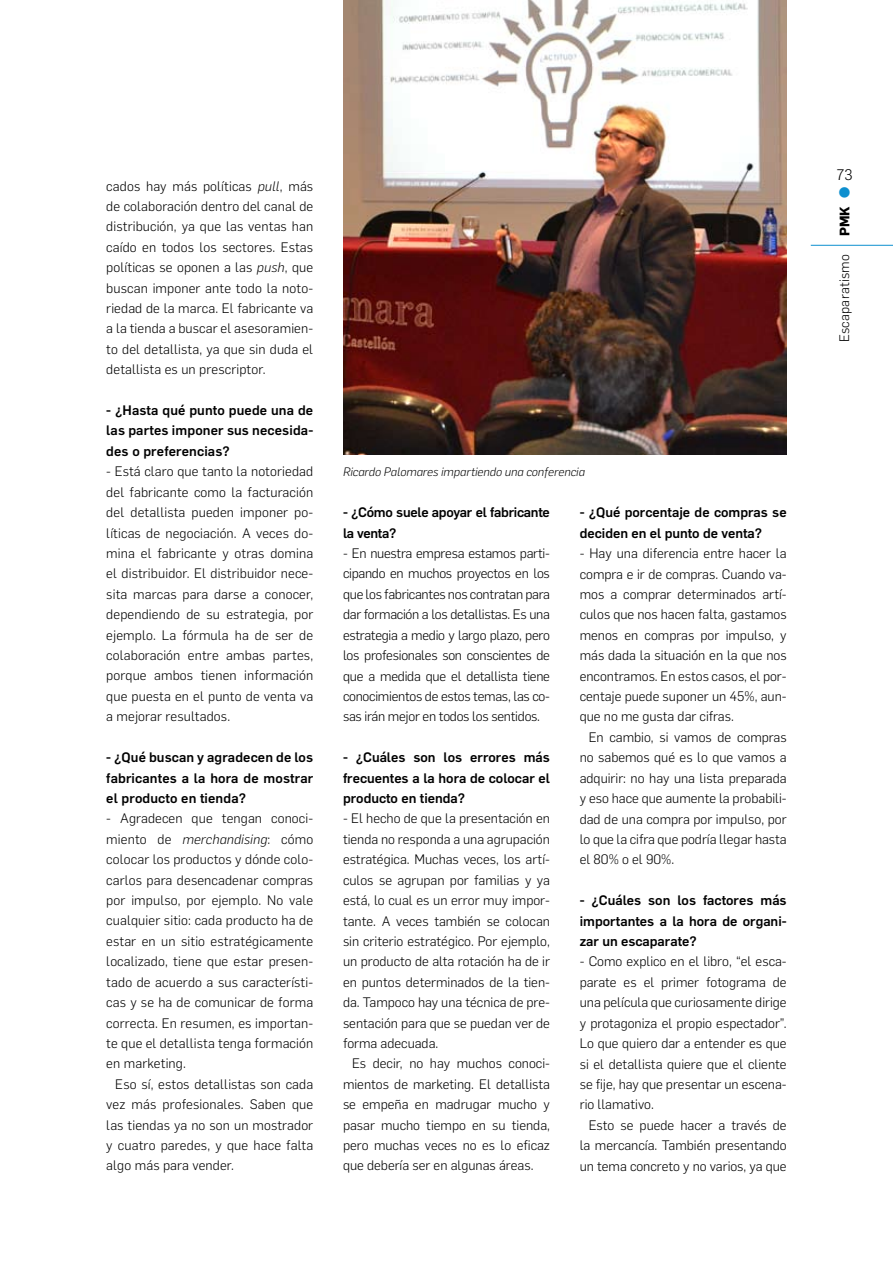
<style>
.page{position:relative;width:893px;height:1263px;background:#fff}
.page>*{position:absolute;margin:0;border:0;box-sizing:border-box;transform-origin:0 0}
.t1{font:18px "Wingdings";color:#0d8fcf}
.t2{font:300 15px "Flama";color:#000}
.t3{font:300 13.5px/20.4px "Flama";color:#000;text-align:justify}
.t4{font:500 13.5px/20.4px "Flama";color:#000;text-align:justify}
.t5{font:500 13.5px/20.4px "Flama";letter-spacing:-.02em;color:#000}
.t6{font:300 13.5px "Flama";letter-spacing:.02em;color:#000}
.t7{font:700 13.5px "Flama";color:#000}
.t8{font:italic 300 12px "Flama";color:#000}
.s1{font-style:italic}
</style>
<div class="page">
<hr style="left:811px;top:245px;width:82px;height:1px;background:#0d8fcf">
<img style="left:343px;top:0;width:444px;height:454px">
<p class="t3" style="left:106px;top:175px;width:208px">cados hay más políticas <span class="s1">pull</span>, más de colaboración dentro del canal de distribución, ya que las ventas han caído en todos los sectores. Estas políticas se oponen a las <span class="s1">push</span>, que buscan imponer ante todo la noto&shy;riedad de la marca. El fabricante va a la tienda a buscar el asesoramien&shy;to del detallista, ya que sin duda el detallista es un prescriptor.</p>
<p class="t4" style="left:106px;top:399px;width:208px">- ¿Hasta qué punto puede una de las partes imponer sus necesida&shy;des o preferencias?</p>
<p class="t3" style="left:106px;top:461px;width:208px">- Está claro que tanto la notoriedad del fabricante como la facturación del detallista pueden imponer po&shy;líticas de negociación. A veces do&shy;mina el fabricante y otras domina el distribuidor. El distribuidor nece&shy;sita marcas para darse a conocer, dependiendo de su estrategia, por ejemplo. La fórmula ha de ser de colaboración entre ambas partes, porque ambos tienen información que puesta en el punto de venta va a mejorar resultados.</p>
<p class="t4" style="left:106px;top:746px;width:208px">- ¿Qué buscan y agradecen de los fabricantes a la hora de mostrar el producto en tienda?</p>
<p class="t3" style="left:106px;top:808px;width:208px">- Agradecen que tengan conoci-</p>
<p class="t3" style="left:106px;top:828px;width:208px">miento de <span class="s1">merchandising</span>: cómo</p>
<p class="t3" style="left:106px;top:848px;width:208px">colocar los productos y dónde colo-</p>
<p class="t3" style="left:106px;top:869px;width:208px">carlos para desencadenar compras</p>
<p class="t3" style="left:106px;top:889px;width:208px">por impulso, por ejemplo. No vale</p>
<p class="t3" style="left:106px;top:910px;width:208px">cualquier sitio: cada producto ha de</p>
<p class="t3" style="left:106px;top:930px;width:208px">estar en un sitio estratégicamente</p>
<p class="t3" style="left:106px;top:950px;width:208px">localizado, tiene que estar presen-</p>
<p class="t3" style="left:106px;top:971px;width:208px">tado de acuerdo a sus característi-</p>
<p class="t3" style="left:106px;top:991px;width:208px">cas y se ha de comunicar de forma</p>
<p class="t3" style="left:106px;top:1012px;width:208px">correcta. En resumen, es importan-</p>
<p class="t3" style="left:106px;top:1032px;width:208px">te que el detallista tenga formación</p>
<p class="t3" style="left:106px;top:1052px;width:81px">en marketing.</p>
<p class="t3" style="left:115px;top:1073px;width:199px">Eso sí, estos detallistas son cada</p>
<p class="t3" style="left:106px;top:1093px;width:208px">vez más profesionales. Saben que</p>
<p class="t3" style="left:106px;top:1114px;width:208px">las tiendas ya no son un mostrador</p>
<p class="t3" style="left:106px;top:1134px;width:208px">y cuatro paredes, y que hace falta</p>
<p class="t3" style="left:106px;top:1155px;width:129px">algo más para vender.</p>
<p class="t8" style="left:343px;top:464px;width:243px">Ricardo Palomares impartiendo una conferencia</p>
<p class="t5" style="left:343px;top:501px;width:208px">- ¿Cómo suele apoyar el fabricante la venta?</p>
<p class="t3" style="left:343px;top:542px;width:208px">- En nuestra empresa estamos parti&shy;cipando en muchos proyectos en los que los fabricantes nos contratan para dar formación a los detallistas. Es una estrategia a medio y largo plazo, pero los profesionales son conscientes de que a medida que el detallista tiene conocimientos de estos temas, las co&shy;sas irán mejor en todos los sentidos.</p>
<p class="t4" style="left:343px;top:746px;width:208px">- ¿Cuáles son los errores más frecuentes a la hora de colocar el producto en tienda?</p>
<p class="t3" style="left:343px;top:808px;width:208px">- El hecho de que la presentación en</p>
<p class="t3" style="left:343px;top:828px;width:208px">tienda no responda a una agrupación</p>
<p class="t3" style="left:343px;top:848px;width:208px">estratégica. Muchas veces, los artí-</p>
<p class="t3" style="left:343px;top:869px;width:208px">culos se agrupan por familias y ya</p>
<p class="t3" style="left:343px;top:889px;width:208px">está, lo cual es un error muy impor-</p>
<p class="t3" style="left:343px;top:910px;width:208px">tante. A veces también se colocan</p>
<p class="t3" style="left:343px;top:930px;width:208px">sin criterio estratégico. Por ejemplo,</p>
<p class="t3" style="left:343px;top:951px;width:208px">un producto de alta rotación ha de ir</p>
<p class="t3" style="left:343px;top:971px;width:208px">en puntos determinados de la tien-</p>
<p class="t3" style="left:343px;top:991px;width:208px">da. Tampoco hay una técnica de pre-</p>
<p class="t3" style="left:343px;top:1012px;width:208px">sentación para que se puedan ver de</p>
<p class="t3" style="left:343px;top:1032px;width:97px">forma adecuada.</p>
<p class="t3" style="left:352px;top:1053px;width:199px">Es decir, no hay muchos conoci-</p>
<p class="t3" style="left:343px;top:1073px;width:208px">mientos de marketing. El detallista</p>
<p class="t3" style="left:343px;top:1093px;width:208px">se empeña en madrugar mucho y</p>
<p class="t3" style="left:343px;top:1114px;width:208px">pasar mucho tiempo en su tienda,</p>
<p class="t3" style="left:343px;top:1134px;width:208px">pero muchas veces no es lo eficaz</p>
<p class="t3" style="left:343px;top:1155px;width:192px">que debería ser en algunas áreas.</p>
<p class="t4" style="left:580px;top:501px;width:208px">- ¿Qué porcentaje de compras se deciden en el punto de venta?</p>
<p class="t3" style="left:580px;top:542px;width:208px">- Hay una diferencia entre hacer la</p>
<p class="t3" style="left:580px;top:563px;width:208px">compra e ir de compras. Cuando va-</p>
<p class="t3" style="left:580px;top:583px;width:208px">mos a comprar determinados artí-</p>
<p class="t3" style="left:580px;top:604px;width:208px">culos que nos hacen falta, gastamos</p>
<p class="t3" style="left:580px;top:624px;width:208px">menos en compras por impulso, y</p>
<p class="t3" style="left:580px;top:644px;width:208px">más dada la situación en la que nos</p>
<p class="t3" style="left:580px;top:665px;width:208px">encontramos. En estos casos, el por-</p>
<p class="t3" style="left:580px;top:685px;width:208px">centaje puede suponer un 45%, aun-</p>
<p class="t3" style="left:580px;top:706px;width:156px">que no me gusta dar cifras.</p>
<p class="t3" style="left:589px;top:726px;width:199px">En cambio, si vamos de compras</p>
<p class="t3" style="left:580px;top:746px;width:208px">no sabemos qué es lo que vamos a</p>
<p class="t3" style="left:580px;top:767px;width:208px">adquirir: no hay una lista preparada</p>
<p class="t3" style="left:580px;top:787px;width:208px">y eso hace que aumente la probabili-</p>
<p class="t3" style="left:580px;top:808px;width:208px">dad de una compra por impulso, por</p>
<p class="t3" style="left:580px;top:828px;width:208px">lo que la cifra que podría llegar hasta</p>
<p class="t3" style="left:580px;top:849px;width:96px">el 80% o el 90%.</p>
<p class="t4" style="left:580px;top:889px;width:208px">- ¿Cuáles son los factores más importantes a la hora de organi&shy;zar un escaparate?</p>
<p class="t3" style="left:580px;top:951px;width:208px">- Como explico en el libro, “el esca-</p>
<p class="t3" style="left:580px;top:971px;width:208px">parate es el primer fotograma de</p>
<p class="t3" style="left:580px;top:991px;width:208px">una película que curiosamente dirige</p>
<p class="t3" style="left:580px;top:1012px;width:208px">y protagoniza el propio espectador”.</p>
<p class="t3" style="left:580px;top:1032px;width:208px">Lo que quiero dar a entender es que</p>
<p class="t3" style="left:580px;top:1053px;width:208px">si el detallista quiere que el cliente</p>
<p class="t3" style="left:580px;top:1073px;width:208px">se fije, hay que presentar un escena-</p>
<p class="t3" style="left:580px;top:1093px;width:76px">rio llamativo.</p>
<p class="t3" style="left:589px;top:1114px;width:199px">Esto se puede hacer a través de</p>
<p class="t3" style="left:580px;top:1134px;width:208px">la mercancía. También presentando</p>
<p class="t3" style="left:580px;top:1155px;width:208px">un tema concreto y no varios, ya que</p>
<p class="t2" style="left:837px;top:165px;width:17px">73</p>
<p class="t7" style="left:835px;top:236px;width:31px;rotate:-90deg">PMK</p>
<p class="t6" style="left:835px;top:342px;width:90px;rotate:-90deg">Escaparatismo</p>
<p class="t1" style="left:838px;top:183px;width:15px">●</p>
</div>
